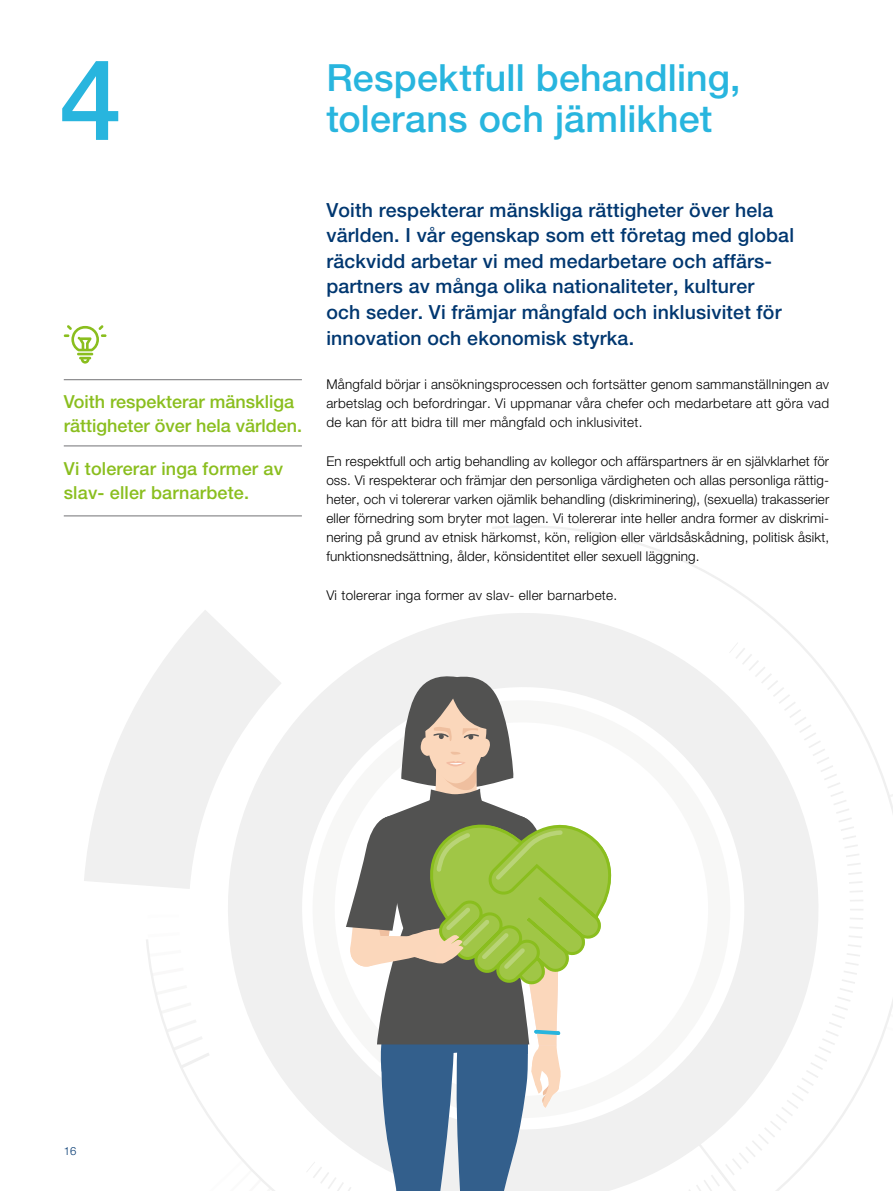
<style>
.page{position:relative;width:893px;height:1191px;background:#fff}
.page>*{position:absolute;margin:0;border:0;box-sizing:border-box;transform-origin:0 0}
.t1{font:500 112.5px "Helvetica Neue LT Pro";color:#28b5de}
.t2{font:500 37.5px "Helvetica Neue LT Pro";letter-spacing:.005em;color:#28b5de}
.t3{font:500 19.5px/25.5px "Helvetica Neue LT Pro";letter-spacing:.01em;color:#003770}
.t4{font:500 18px/23.5px "Helvetica Neue LT Pro";color:#8abe1e}
.t5{font:300 13.5px/19.2px "Helvetica Neue LT Pro";letter-spacing:.02em;color:#000;text-align:justify}
.t6{font:300 11.25px "Helvetica Neue LT Pro";color:#003770}
</style>
<div class="page">
<svg style="left:84px;top:688px;width:62px;height:197px;fill:#f0f0f0"></svg>
<svg style="left:146px;top:525px;width:747px;height:666px"></svg>
<svg style="left:729px;top:642px;width:9px;height:5px"></svg>
<svg style="left:313px;top:647px;width:550px;height:544px"></svg>
<svg style="left:306px;top:1161px;width:9px;height:11px"></svg>
<svg style="left:346px;top:669px;width:282px;height:522px"></svg>
<hr style="left:64px;top:379px;width:238px;height:1px;background:#727275">
<hr style="left:64px;top:445px;width:238px;height:1px;background:#727275">
<hr style="left:64px;top:515px;width:238px;height:1px;background:#727275">
<svg style="left:66px;top:325px;width:41px;height:38px"></svg>
<h1 class="t1" style="left:60px;top:32px;width:64px">4</h1>
<h3 class="t4" style="left:64px;top:390px;width:240px">Voith respekterar mänskliga rättigheter över hela världen.</h3>
<h3 class="t4" style="left:64px;top:457px;width:221px">Vi tolererar inga former av slav- eller barnarbete.</h3>
<h2 class="t2" style="left:326px;top:55px;width:416px">Respektfull behandling,</h2>
<h2 class="t2" style="left:326px;top:96px;width:387px">tolerans och jämlikhet</h2>
<p class="t3" style="left:326px;top:197px;width:469px">Voith respekterar mänskliga rättigheter över hela världen. I vår egenskap som ett företag med global räckvidd arbetar vi med medarbetare och affärs&shy;partners av många olika nationaliteter, kulturer<br>och seder. Vi främjar mångfald och inklusivitet för innovation och ekonomisk styrka.</p>
<p class="t5" style="left:326px;top:374px;width:504px">Mångfald börjar i ansökningsprocessen och fortsätter genom sammanställningen av arbetslag och befordringar. Vi uppmanar våra chefer och medarbetare att göra vad de kan för att bidra till mer mångfald och inklusivitet.</p>
<p class="t5" style="left:326px;top:451px;width:504px">En respektfull och artig behandling av kollegor och affärspartners är en självklarhet för oss. Vi respekterar och främjar den personliga värdigheten och allas personliga rättig&shy;heter, och vi tolererar varken ojämlik behandling (diskriminering), (sexuella) trakasserier eller förnedring som bryter mot lagen. Vi tolererar inte heller andra former av diskrimi&shy;nering på grund av etnisk härkomst, kön, religion eller världsåskådning, politisk åsikt, funktionsnedsättning, ålder, könsidentitet eller sexuell läggning.</p>
<p class="t5" style="left:326px;top:585px;width:292px">Vi tolererar inga former av slav- eller barnarbete.</p>
<p class="t6" style="left:64px;top:1144px;width:14px">16</p>
</div>
